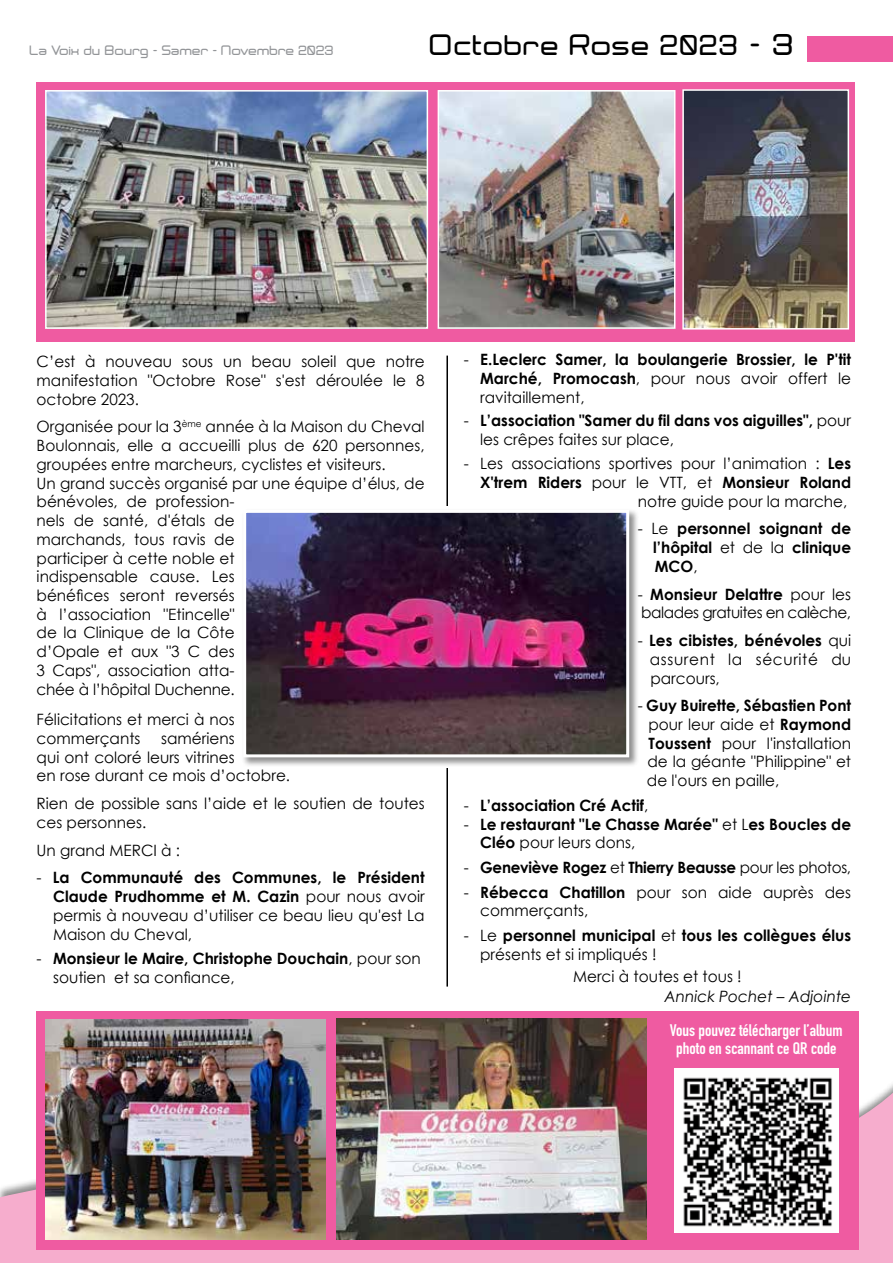
<style>
.page{position:relative;width:893px;height:1263px;background:#fff}
.page>*{position:absolute;margin:0;border:0;box-sizing:border-box;transform-origin:0 0}
.t1{font:500 25.8px "Neogrey";letter-spacing:.03em;color:#000}
.t2{font:700 16.5px/18px "DIN Condensed";color:#fff;text-align:center;scale:1.04 1}
.t3{font:15.6px/18.8px "Century Gothic";color:#000}
.t4{font:700 15.6px/18.8px "Century Gothic";color:#000}
.t5{font:15.6px/18.8px "Century Gothic";letter-spacing:-.03em;color:#000}
.t6{font:700 15.6px "Century Gothic";letter-spacing:-.02em;color:#000}
.t7{font:italic 15.6px "Century Gothic";color:#000}
.t8{font:500 12px "Neogrey";color:#939598}
.s1{font-size:27px}
.s2{font-weight:700}
.s3{font-weight:400}
</style>
<div class="page">
<svg style="left:0;top:986px;width:893px;height:277px"></svg>
<hr style="left:446px;top:356px;width:2px;height:630px;background:#000">
<div style="left:37px;top:82px;width:818px;height:259px;background:#ef5ba1"></div>
<div style="left:37px;top:1012px;width:822px;height:238px;background:#ef5ba1"></div>
<div style="left:808px;top:36px;width:85px;height:26px;background:#ef5ba1"></div>
<img style="left:674px;top:1068px;width:165px;height:164px">
<img style="left:337px;top:1018px;width:309px;height:222px">
<img style="left:45px;top:1019px;width:280px;height:221px">
<img style="left:48px;top:93px;width:377px;height:233px">
<div style="left:45px;top:90px;width:383px;height:239px;border:2px solid #fff"></div>
<div style="left:242px;top:508px;width:397px;height:259px;background:#000;opacity:.45"></div>
<img style="left:247px;top:514px;width:378px;height:239px">
<div style="left:243px;top:510px;width:386px;height:247px;border:3px solid #fff"></div>
<img style="left:441px;top:93px;width:231px;height:233px">
<div style="left:438px;top:90px;width:237px;height:239px;border:2px solid #fff"></div>
<img style="left:685px;top:92px;width:161px;height:235px">
<div style="left:682px;top:89px;width:167px;height:241px;border:2px solid #fff"></div>
<p class="t8" style="left:30px;top:43px;width:306px">La Voix du Bourg - Samer - Novembre 2023</p>
<h1 class="t1" style="left:430px;top:28px;width:366px">Octobre Rose 2023 <span class="s1">- 3</span></h1>
<p class="t3" style="left:37px;top:352px;width:390px;text-align:justify">C’est à nouveau sous un beau soleil que notre manifestation "Octobre Rose" s'est déroulée le 8 octobre 2023.</p>
<p class="t3" style="left:37px;top:417px;width:390px">Organisée pour la 3<sup>ème</sup> année à la Maison du Cheval<br>Boulonnais, elle a accueilli plus de 620 personnes, groupées entre marcheurs, cyclistes et visiteurs.<br>Un grand succès organisé par une équipe d’élus, de bénévoles, de profession-<br>nels de santé, d'étals de<br>marchands, tous ravis de<br>participer à cette noble et<br>indispensable cause. Les<br>bénéfices seront reversés<br>à l’association "Etincelle"<br>de la Clinique de la Côte<br>d’Opale et aux "3 C des<br>3 Caps", association atta-<br>chée à l’hôpital Duchenne.</p>
<p class="t3" style="left:37px;top:710px;width:200px">Félicitations et merci à nos commerçants</p>
<p class="t3" style="left:37px;top:729px;width:255px;text-indent:125px">samériens<br>qui ont coloré leurs vitrines<br>en rose durant ce mois d’octobre.</p>
<p class="t3" style="left:37px;top:794px;width:390px">Rien de possible sans l’aide et le soutien de toutes ces personnes.</p>
<p class="t3" style="left:37px;top:840px;width:145px">Un grand MERCI à :</p>
<p class="t3" style="left:53px;top:868px;width:373px;text-align:justify;text-indent:-16px">- <span class="s2">La Communauté des Communes, le Président Claude Prudhomme et M. Cazin</span> pour nous avoir permis à nouveau d’utiliser ce beau lieu qu'est La Maison du Cheval,</p>
<p class="t4" style="left:53px;top:949px;width:369px;text-indent:-16px"><span class="s3">-</span> Monsieur le Maire, Christophe Douchain<span class="s3">, pour son soutien et sa confiance,</span></p>
<p class="t4" style="left:480px;top:350px;width:372px;text-align:justify;text-indent:-16px"><span class="s3">-</span> E.Leclerc Samer, la boulangerie Brossier, le P'tit Marché, Promocash<span class="s3">, pour nous avoir offert le ravitaillement,</span></p>
<p class="t4" style="left:480px;top:410px;width:372px;text-indent:-16px"><span class="s3">-</span> L’association "Samer du fil dans vos aiguilles", <span class="s3">pour les crêpes faites sur place,</span></p>
<p class="t3" style="left:464px;top:454px;width:389px;text-align:right">- Les associations sportives pour l’animation : <span class="s2">Les<br>X'trem Riders</span> pour le VTT, et <span class="s2">Monsieur Roland </span>notre guide pour la marche,</p>
<p class="t4" style="left:653px;top:519px;width:199px;text-align:justify;text-indent:-16px"><span class="s3">- Le</span> personnel soignant de l’hôpital <span class="s3">et de la</span> clinique MCO<span class="s3">,</span></p>
<p class="t5" style="left:638px;top:584px;width:215px">- <span class="s2">Monsieur Delattre</span> pour les balades gratuites en calèche,</p>
<p class="t3" style="left:650px;top:631px;width:203px;text-align:justify;text-indent:-12px">- <span class="s2">Les cibistes, bénévoles</span> qui assurent la sécurité du parcours,</p>
<p class="t3" style="left:647px;top:696px;width:206px;text-align:justify;text-indent:-9px">- <span class="s2">Guy Buirette, Sébastien Pont </span>pour leur aide et <span class="s2">Raymond Toussent</span> pour l'installation de la géante "Philippine" et de l'ours en paille,</p>
<p class="t4" style="left:464px;top:795px;width:186px"><span class="s3">-</span> L’association Cré Actif<span class="s3">,</span></p>
<p class="t4" style="left:480px;top:814px;width:372px;text-indent:-16px"><span class="s3">-</span> Le restaurant "Le Chasse Marée" <span class="s3">et L</span>es Boucles de<br>Cléo <span class="s3">pour leurs dons,</span></p>
<p class="t6" style="left:464px;top:857px;width:389px"><span class="s3">-</span> Geneviève Rogez <span class="s3">et</span> Thierry Beausse <span class="s3">pour les photos,</span></p>
<p class="t3" style="left:480px;top:882px;width:372px;text-indent:-16px">- <span class="s2">Rébecca Chatillon</span> pour son aide auprès des commerçants,</p>
<p class="t4" style="left:480px;top:926px;width:372px;text-indent:-16px"><span class="s3">- Le</span> personnel municipal <span class="s3">et</span> tous les collègues élus <span class="s3">présents et si impliqués !</span></p>
<p class="t3" style="left:573px;top:967px;width:170px">Merci à toutes et tous !</p>
<p class="t7" style="left:664px;top:987px;width:188px">Annick Pochet – Adjointe</p>
<p class="t2" style="left:670px;top:1021px;width:168px">Vous pouvez télécharger l’album photo en scannant ce QR code</p>
</div>
